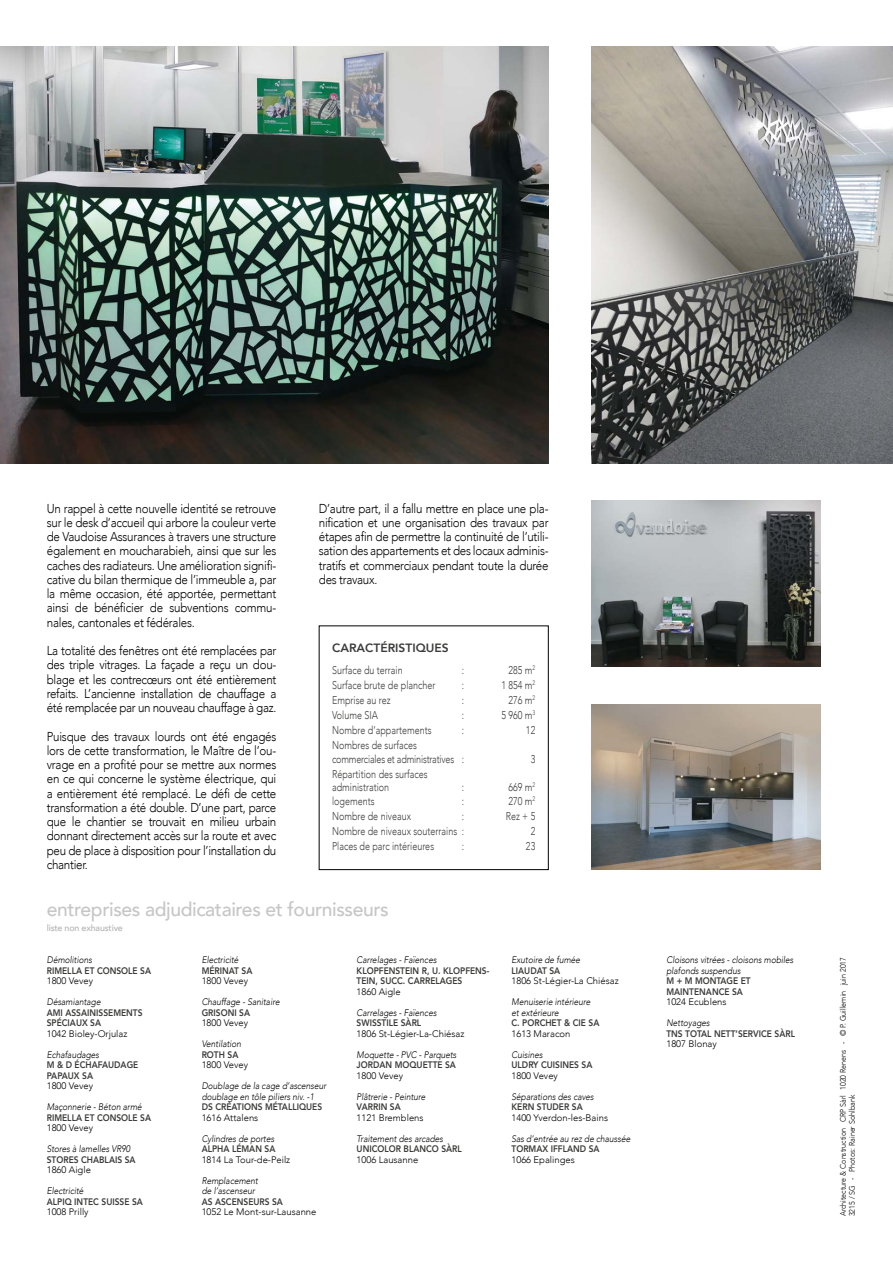
<style>
.page{position:relative;width:893px;height:1263px;background:#fff}
.page>*{position:absolute;margin:0;border:0;box-sizing:border-box;transform-origin:0 0}
.t1{font:500 19.5px "Avenir";letter-spacing:-.02em;color:#c6c6c6}
.t2{font:300 12.9px/14.2px "Avenir";letter-spacing:-.025em;color:#000;text-align:justify;scale:.9 1}
.t3{font:800 12px "Avenir";color:#3c3c3b}
.t4{font:300 11.25px/13.5px "Avenir";color:#3c3c3b;scale:.8 1}
.t5{font:300 11.25px/13.5px "Avenir";letter-spacing:-.02em;color:#3c3c3b;scale:.8 1}
.t6{font:italic 300 9.45px/10.5px "Avenir";color:#000;scale:.89 1}
.t7{font:800 9.45px/10.5px "Avenir";color:#3c3c3b;scale:.89 1}
.t8{font:300 9.45px "Avenir";color:#000}
.t9{font:500 9px "Avenir";letter-spacing:-.02em;color:#b2b2b2}
.t10{font:300 7.95px/9px "Avenir";color:#000;scale:.9 1}
</style>
<div class="page">
<img style="left:0;top:47px;width:549px;height:416px">
<div style="left:319px;top:626px;width:230px;height:244px;border:1px solid #000"></div>
<img style="left:591px;top:501px;width:230px;height:165px">
<img style="left:591px;top:47px;width:302px;height:416px">
<img style="left:591px;top:704px;width:230px;height:166px">
<p class="t2" style="left:47px;top:502px;width:257px">Un rappel à cette nouvelle identité se retrouve sur le desk d’accueil qui arbore la couleur verte de Vaudoise Assurances à travers une structure également en moucharabieh, ainsi que sur les caches des radiateurs. Une amélioration signifi&shy;cative du bilan thermique de l’immeuble a, par la même occasion, été apportée, permettant ainsi de bénéficier de subventions commu&shy;nales, cantonales et fédérales.</p>
<p class="t2" style="left:47px;top:645px;width:257px">La totalité des fenêtres ont été remplacées par des triple vitrages. La façade a reçu un dou&shy;blage et les contrecœurs ont été entièrement refaits. L’ancienne installation de chauffage a été remplacée par un nouveau chauffage à gaz.</p>
<p class="t2" style="left:47px;top:730px;width:257px">Puisque des travaux lourds ont été engagés lors de cette transformation, le Maître de l’ou&shy;vrage en a profité pour se mettre aux normes en ce qui concerne le système électrique, qui a entièrement été remplacé. Le défi de cette transformation a été double. D’une part, parce que le chantier se trouvait en milieu urbain donnant directement accès sur la route et avec peu de place à disposition pour l’installation du chantier.</p>
<p class="t2" style="left:319px;top:502px;width:257px">D’autre part, il a fallu mettre en place une pla&shy;nification et une organisation des travaux par étapes afin de permettre la continuité de l’utili&shy;sation des appartements et des locaux adminis&shy;tratifs et commerciaux pendant toute la durée des travaux.</p>
<p class="t3" style="left:332px;top:641px;width:118px">CARACTÉRISTIQUES</p>
<p class="t4" style="left:332px;top:664px;width:90px">Surface du terrain</p>
<p class="t4" style="left:462px;top:664px;width:4px">:</p>
<p class="t4" style="left:509px;top:664px;width:35px">285 m<sup>2</sup></p>
<p class="t4" style="left:332px;top:679px;width:131px">Surface brute de plancher</p>
<p class="t4" style="left:462px;top:679px;width:4px">:</p>
<p class="t4" style="left:502px;top:679px;width:44px">1 854 m<sup>2</sup></p>
<p class="t4" style="left:332px;top:694px;width:75px">Emprise au rez</p>
<p class="t4" style="left:462px;top:694px;width:4px">:</p>
<p class="t4" style="left:509px;top:694px;width:35px">276 m<sup>2</sup></p>
<p class="t4" style="left:332px;top:709px;width:59px">Volume SIA</p>
<p class="t4" style="left:462px;top:709px;width:4px">:</p>
<p class="t4" style="left:502px;top:709px;width:44px">5 960 m<sup>3</sup></p>
<p class="t4" style="left:332px;top:724px;width:126px">Nombre d’appartements</p>
<p class="t4" style="left:462px;top:724px;width:4px">:</p>
<p class="t4" style="left:526px;top:724px;width:13px">12</p>
<p class="t5" style="left:332px;top:739px;width:167px">Nombres de surfaces commerciales et administratives :</p>
<p class="t4" style="left:531px;top:753px;width:7px">3</p>
<p class="t4" style="left:332px;top:768px;width:121px">Répartition des surfaces administration</p>
<p class="t4" style="left:462px;top:781px;width:4px">:</p>
<p class="t4" style="left:509px;top:781px;width:35px">669 m<sup>2</sup></p>
<p class="t4" style="left:332px;top:795px;width:55px">logements</p>
<p class="t4" style="left:462px;top:795px;width:4px">:</p>
<p class="t4" style="left:509px;top:795px;width:35px">270 m<sup>2</sup></p>
<p class="t4" style="left:332px;top:810px;width:100px">Nombre de niveaux</p>
<p class="t4" style="left:462px;top:810px;width:4px">:</p>
<p class="t4" style="left:506px;top:810px;width:38px">Rez + 5</p>
<p class="t4" style="left:332px;top:825px;width:167px">Nombre de niveaux souterrains :</p>
<p class="t4" style="left:531px;top:825px;width:7px">2</p>
<p class="t4" style="left:332px;top:840px;width:129px">Places de parc intérieures</p>
<p class="t4" style="left:462px;top:840px;width:4px">:</p>
<p class="t4" style="left:526px;top:840px;width:13px">23</p>
<h1 class="t1" style="left:47px;top:901px;width:344px">entreprises adjudicataires et fournisseurs</h1>
<p class="t9" style="left:47px;top:924px;width:78px">liste non exhaustive</p>
<p class="t6" style="left:357px;top:955px;width:91px">Carrelages - Faïences</p>
<p class="t7" style="left:357px;top:964px;width:151px">KLOPFENSTEIN R, U. KLOPFENS-<br>TEIN, SUCC. CARRELAGES</p>
<p class="t8" style="left:357px;top:987px;width:46px">1860 Aigle</p>
<p class="t6" style="left:357px;top:1008px;width:91px">Carrelages - Faïences</p>
<p class="t7" style="left:357px;top:1017px;width:74px">SWISSTILE SÀRL</p>
<p class="t8" style="left:357px;top:1029px;width:109px">1806 St-Légier-La-Chiésaz</p>
<p class="t6" style="left:357px;top:1050px;width:114px">Moquette - PVC - Parquets</p>
<p class="t7" style="left:357px;top:1059px;width:113px">JORDAN MOQUETTE SA</p>
<p class="t8" style="left:357px;top:1071px;width:48px">1800 Vevey</p>
<p class="t6" style="left:357px;top:1092px;width:79px">Plâtrerie - Peinture</p>
<p class="t7" style="left:357px;top:1101px;width:51px">VARRIN SA</p>
<p class="t8" style="left:357px;top:1113px;width:68px">1121 Bremblens</p>
<p class="t6" style="left:357px;top:1134px;width:99px">Traitement des arcades</p>
<p class="t7" style="left:357px;top:1143px;width:120px">UNICOLOR BLANCO SÀRL</p>
<p class="t8" style="left:357px;top:1155px;width:63px">1006 Lausanne</p>
<p class="t6" style="left:47px;top:955px;width:52px">Démolitions</p>
<p class="t7" style="left:47px;top:965px;width:119px">RIMELLA ET CONSOLE SA</p>
<p class="t8" style="left:47px;top:977px;width:48px">1800 Vevey</p>
<p class="t6" style="left:47px;top:997px;width:62px">Désamiantage</p>
<p class="t7" style="left:47px;top:1006px;width:109px">AMI ASSAINISSEMENTS<br>SPÉCIAUX SA</p>
<p class="t8" style="left:47px;top:1029px;width:82px">1042 Bioley-Orjulaz</p>
<p class="t6" style="left:47px;top:1050px;width:60px">Echafaudages</p>
<p class="t7" style="left:47px;top:1059px;width:104px">M &amp; D ÉCHAFAUDAGE<br>PAPAUX SA</p>
<p class="t8" style="left:47px;top:1082px;width:48px">1800 Vevey</p>
<p class="t6" style="left:47px;top:1102px;width:108px">Maçonnerie - Béton armé</p>
<p class="t7" style="left:47px;top:1112px;width:119px">RIMELLA ET CONSOLE SA</p>
<p class="t8" style="left:47px;top:1124px;width:48px">1800 Vevey</p>
<p class="t6" style="left:47px;top:1144px;width:95px">Stores à lamelles VR90</p>
<p class="t7" style="left:47px;top:1153px;width:101px">STORES CHABLAIS SA</p>
<p class="t8" style="left:47px;top:1166px;width:46px">1860 Aigle</p>
<p class="t6" style="left:47px;top:1186px;width:43px">Electricité</p>
<p class="t7" style="left:47px;top:1195px;width:110px">ALPIQ INTEC SUISSE SA</p>
<p class="t8" style="left:47px;top:1208px;width:43px">1008 Prilly</p>
<p class="t6" style="left:202px;top:955px;width:43px">Electricité</p>
<p class="t7" style="left:202px;top:964px;width:58px">MÉRINAT SA</p>
<p class="t8" style="left:202px;top:977px;width:48px">1800 Vevey</p>
<p class="t6" style="left:202px;top:997px;width:89px">Chauffage - Sanitaire</p>
<p class="t7" style="left:202px;top:1006px;width:56px">GRISONI SA</p>
<p class="t8" style="left:202px;top:1019px;width:48px">1800 Vevey</p>
<p class="t6" style="left:202px;top:1039px;width:46px">Ventilation</p>
<p class="t7" style="left:202px;top:1048px;width:43px">ROTH SA</p>
<p class="t8" style="left:202px;top:1061px;width:48px">1800 Vevey</p>
<p class="t6" style="left:202px;top:1081px;width:142px">Doublage de la cage d’ascenseur doublage en tôle piliers niv. -1</p>
<p class="t7" style="left:202px;top:1101px;width:137px">DS CRÉATIONS MÉTALLIQUES</p>
<p class="t8" style="left:202px;top:1113px;width:58px">1616 Attalens</p>
<p class="t6" style="left:202px;top:1134px;width:83px">Cylindres de portes</p>
<p class="t7" style="left:202px;top:1143px;width:84px">ALPHA LÉMAN SA</p>
<p class="t8" style="left:202px;top:1155px;width:90px">1814 La Tour-de-Peilz</p>
<p class="t6" style="left:202px;top:1176px;width:65px">Remplacement de l’ascenseur</p>
<p class="t7" style="left:202px;top:1195px;width:93px">AS ASCENSEURS SA</p>
<p class="t8" style="left:202px;top:1208px;width:116px">1052 Le Mont-sur-Lausanne</p>
<p class="t6" style="left:511px;top:955px;width:79px">Exutoire de fumée</p>
<p class="t7" style="left:511px;top:964px;width:56px">LIAUDAT SA</p>
<p class="t8" style="left:511px;top:977px;width:109px">1806 St-Légier-La Chiésaz</p>
<p class="t6" style="left:511px;top:997px;width:90px">Menuiserie intérieure et extérieure</p>
<p class="t7" style="left:511px;top:1017px;width:100px">C. PORCHET &amp; CIE SA</p>
<p class="t8" style="left:511px;top:1029px;width:60px">1613 Maracon</p>
<p class="t6" style="left:511px;top:1050px;width:36px">Cuisines</p>
<p class="t7" style="left:511px;top:1059px;width:92px">ULDRY CUISINES SA</p>
<p class="t8" style="left:511px;top:1071px;width:48px">1800 Vevey</p>
<p class="t6" style="left:511px;top:1092px;width:94px">Séparations des caves</p>
<p class="t7" style="left:511px;top:1101px;width:82px">KERN STUDER SA</p>
<p class="t8" style="left:511px;top:1113px;width:98px">1400 Yverdon-les-Bains</p>
<p class="t6" style="left:511px;top:1134px;width:135px">Sas d’entrée au rez de chaussée</p>
<p class="t7" style="left:511px;top:1143px;width:100px">TORMAX IFFLAND SA</p>
<p class="t8" style="left:511px;top:1155px;width:65px">1066 Epalinges</p>
<p class="t6" style="left:666px;top:955px;width:144px">Cloisons vitrées - cloisons mobiles plafonds suspendus</p>
<p class="t7" style="left:666px;top:975px;width:96px">M + M MONTAGE ET<br>MAINTENANCE SA</p>
<p class="t8" style="left:666px;top:998px;width:62px">1024 Ecublens</p>
<p class="t6" style="left:666px;top:1018px;width:50px">Nettoyages</p>
<p class="t7" style="left:666px;top:1027px;width:146px">TNS TOTAL NETT’SERVICE SÀRL</p>
<p class="t8" style="left:666px;top:1040px;width:52px">1807 Blonay</p>
<p class="t10" style="left:839px;top:1216px;width:289px;rotate:-90deg">Architecture &amp; Construction CRP Sàrl 1020 Renens - © P. Guillemin juin 2017<br>3215 / SG - Photos: Rainer Sohlbank</p>
</div>
